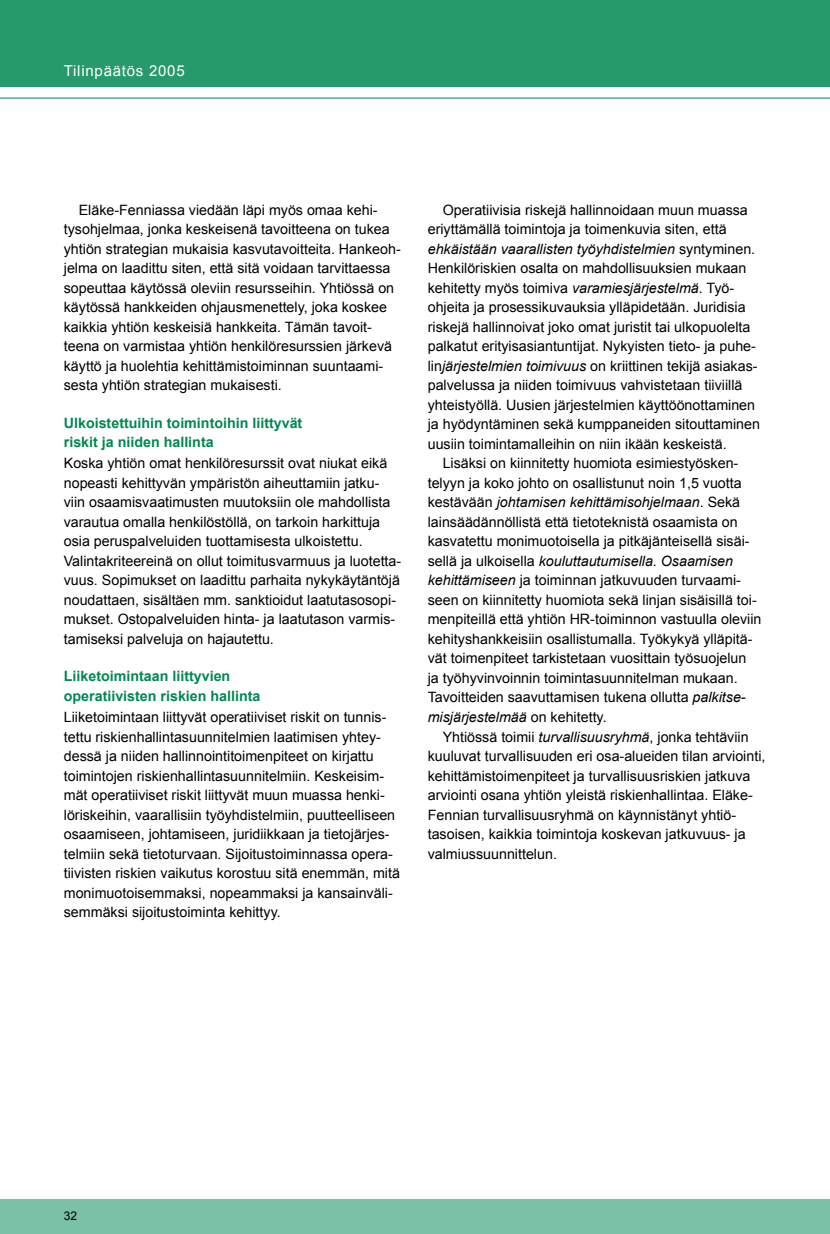
<style>
.page{position:relative;width:830px;height:1234px;background:#fff}
.page>*{position:absolute;margin:0;border:0;box-sizing:border-box;transform-origin:0 0}
.t1{font:15px "Arial";letter-spacing:.05em;color:#fff}
.t2{font:14.25px/19.5px "Arial";color:#000}
.t3{font:italic 14.25px "Arial";color:#000}
.t4{font:700 14.25px/19.5px "Arial";color:#008851}
.t5{font:12px "Arial";color:#000}
.s1{font-style:normal}
.s2{font-style:italic}
</style>
<div class="page">
<div style="left:0;top:1199px;width:829px;height:34px;background:#7ac1a5"></div>
<div style="left:0;top:0;width:829px;height:87px;background:#269a6b"></div>
<hr style="left:0;top:98px;width:829px;height:1px;background:#008851">
<hr style="left:829px;top:1199px;width:1px;height:34px;background:#7ac1a5">
<hr style="left:829px;top:0;width:1px;height:87px;background:#269a6b">
<p class="t1" style="left:64px;top:63px;width:122px">Tilinpäätös 2005</p>
<p class="t2" style="left:64px;top:200px;width:338px;text-indent:15px">Eläke-Fenniassa viedään läpi myös omaa kehi&shy;tysohjelmaa, jonka keskeisenä tavoitteena on tukea yhtiön strategian mukaisia kasvutavoitteita. Hankeoh&shy;jelma on laadittu siten, että sitä voidaan tarvittaessa sopeuttaa käytössä oleviin resursseihin. Yhtiössä on käytössä hankkeiden ohjausmenettely, joka koskee kaikkia yhtiön keskeisiä hankkeita. Tämän tavoit&shy;teena on varmistaa yhtiön henkilöresurssien järkevä käyttö ja huolehtia kehittämistoiminnan suuntaami&shy;sesta yhtiön strategian mukaisesti.</p>
<p class="t4" style="left:64px;top:413px;width:240px">Ulkoistettuihin toimintoihin liittyvät riskit ja niiden hallinta</p>
<p class="t2" style="left:64px;top:453px;width:339px">Koska yhtiön omat henkilöresurssit ovat niukat eikä nopeasti kehittyvän ympäristön aiheuttamiin jatku&shy;viin osaamisvaatimusten muutoksiin ole mahdollista varautua omalla henkilöstöllä, on tarkoin harkittuja osia peruspalveluiden tuottamisesta ulkoistettu.<br>Valintakriteereinä on ollut toimitusvarmuus ja luotetta&shy;vuus. Sopimukset on laadittu parhaita nykykäytäntöjä noudattaen, sisältäen mm. sanktioidut laatutasosopi&shy;mukset. Ostopalveluiden hinta- ja laatutason varmis&shy;tamiseksi palveluja on hajautettu.</p>
<p class="t4" style="left:64px;top:666px;width:198px">Liiketoimintaan liittyvien operatiivisten riskien hallinta</p>
<p class="t2" style="left:64px;top:707px;width:337px">Liiketoimintaan liittyvät operatiiviset riskit on tunnis&shy;tettu riskienhallintasuunnitelmien laatimisen yhtey&shy;dessä ja niiden hallinnointitoimenpiteet on kirjattu toimintojen riskienhallintasuunnitelmiin. Keskeisim&shy;mät operatiiviset riskit liittyvät muun muassa henki&shy;löriskeihin, vaarallisiin työyhdistelmiin, puutteelliseen osaamiseen, johtamiseen, juridiikkaan ja tietojärjes&shy;telmiin sekä tietoturvaan. Sijoitustoiminnassa opera&shy;tiivisten riskien vaikutus korostuu sitä enemmän, mitä monimuotoisemmaksi, nopeammaksi ja kansainväli&shy;semmäksi sijoitustoiminta kehittyy.</p>
<p class="t2" style="left:442px;top:200px;width:306px">Operatiivisia riskejä hallinnoidaan muun muassa</p>
<p class="t2" style="left:427px;top:219px;width:300px">eriyttämällä toimintoja ja toimenkuvia siten, että</p>
<p class="t3" style="left:427px;top:240px;width:329px">ehkäistään vaarallisten työyhdistelmien <span class="s1">syntyminen.</span></p>
<p class="t2" style="left:427px;top:258px;width:320px">Henkilöriskien osalta on mahdollisuuksien mukaan</p>
<p class="t2" style="left:427px;top:278px;width:308px">kehitetty myös toimiva <span class="s2">varamiesjärjestelmä</span>. Työ-</p>
<p class="t2" style="left:427px;top:297px;width:319px">ohjeita ja prosessikuvauksia ylläpidetään. Juridisia</p>
<p class="t2" style="left:427px;top:317px;width:324px">riskejä hallinnoivat joko omat juristit tai ulkopuolelta</p>
<p class="t2" style="left:427px;top:336px;width:329px">palkatut erityisasiantuntijat. Nykyisten tieto- ja puhe-</p>
<p class="t2" style="left:427px;top:356px;width:331px">lin<span class="s2">järjestelmien toimivuus</span> on kriittinen tekijä asiakas-</p>
<p class="t2" style="left:427px;top:375px;width:316px">palvelussa ja niiden toimivuus vahvistetaan tiiviillä</p>
<p class="t2" style="left:427px;top:395px;width:329px">yhteistyöllä. Uusien järjestelmien käyttöönottaminen</p>
<p class="t2" style="left:427px;top:414px;width:333px">ja hyödyntäminen sekä kumppaneiden sitouttaminen</p>
<p class="t2" style="left:427px;top:434px;width:300px">uusiin toimintamalleihin on niin ikään keskeistä.</p>
<p class="t2" style="left:442px;top:453px;width:297px">Lisäksi on kiinnitetty huomiota esimiestyösken-</p>
<p class="t2" style="left:427px;top:473px;width:315px">telyyn ja koko johto on osallistunut noin 1,5 vuotta</p>
<p class="t3" style="left:427px;top:494px;width:314px"><span class="s1">kestävään</span> johtamisen kehittämisohjelmaan<span class="s1">. Sekä</span></p>
<p class="t2" style="left:427px;top:512px;width:311px">lainsäädännöllistä että tietoteknistä osaamista on</p>
<p class="t2" style="left:427px;top:531px;width:323px">kasvatettu monimuotoisella ja pitkäjänteisellä sisäi-</p>
<p class="t3" style="left:427px;top:552px;width:306px"><span class="s1">sellä ja ulkoisella</span> kouluttautumisella<span class="s1">.</span> Osaamisen</p>
<p class="t2" style="left:427px;top:570px;width:314px"><span class="s2">kehittämiseen</span> ja toiminnan jatkuvuuden turvaami-</p>
<p class="t2" style="left:427px;top:590px;width:330px">seen on kiinnitetty huomiota sekä linjan sisäisillä toi-</p>
<p class="t2" style="left:427px;top:609px;width:335px">menpiteillä että yhtiön HR-toiminnon vastuulla oleviin</p>
<p class="t2" style="left:427px;top:629px;width:326px">kehityshankkeisiin osallistumalla. Työkykyä ylläpitä-</p>
<p class="t2" style="left:427px;top:648px;width:320px">vät toimenpiteet tarkistetaan vuosittain työsuojelun</p>
<p class="t2" style="left:427px;top:668px;width:311px">ja työhyvinvoinnin toimintasuunnitelman mukaan.</p>
<p class="t2" style="left:427px;top:687px;width:319px">Tavoitteiden saavuttamisen tukena ollutta <span class="s2">palkitse-</span></p>
<p class="t3" style="left:427px;top:708px;width:180px">misjärjestelmää <span class="s1">on kehitetty.</span></p>
<p class="t2" style="left:442px;top:726px;width:307px">Yhtiössä toimii <span class="s2">turvallisuusryhmä</span>, jonka tehtäviin</p>
<p class="t2" style="left:427px;top:746px;width:339px">kuuluvat turvallisuuden eri osa-alueiden tilan arviointi,</p>
<p class="t2" style="left:427px;top:765px;width:324px">kehittämistoimenpiteet ja turvallisuusriskien jatkuva</p>
<p class="t2" style="left:427px;top:785px;width:326px">arviointi osana yhtiön yleistä riskienhallintaa. Eläke-</p>
<p class="t2" style="left:427px;top:804px;width:310px">Fennian turvallisuusryhmä on käynnistänyt yhtiö-</p>
<p class="t2" style="left:427px;top:824px;width:319px">tasoisen, kaikkia toimintoja koskevan jatkuvuus- ja</p>
<p class="t2" style="left:427px;top:843px;width:131px">valmiussuunnittelun.</p>
<p class="t5" style="left:64px;top:1208px;width:15px">32</p>
</div>
